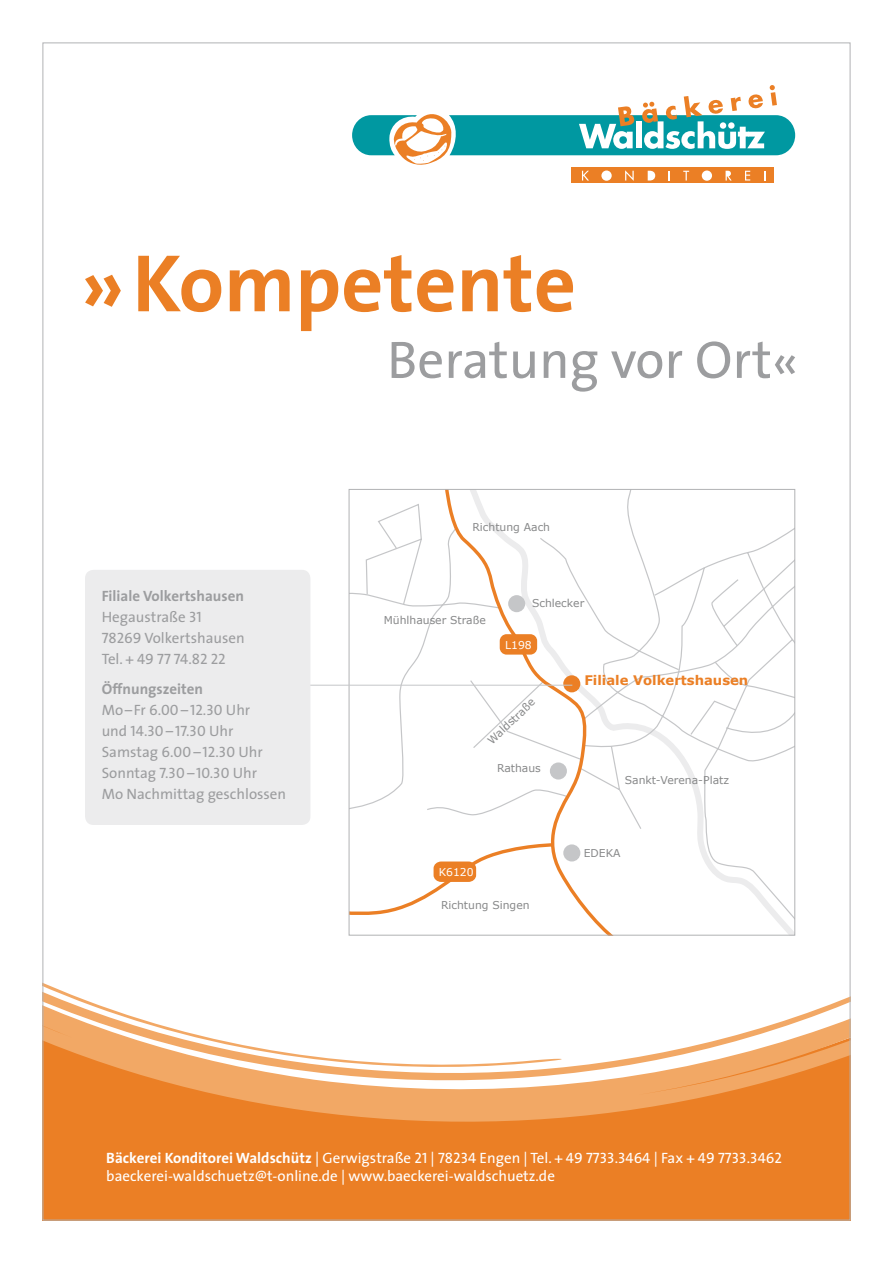
<style>
.page{position:relative;width:893px;height:1263px;background:#fff}
.page>*{position:absolute;margin:0;border:0;box-sizing:border-box;transform-origin:0 0}
.t1{font:15px/21px "The Sans";color:#9c9d9f}
.t2{font:15px "The Sans Caps";color:#fff}
.t3{font:15px "The Sans";color:#fff}
.t4{font:15px/21px "The Sans Caps";color:#9c9d9f}
.t5{font:700 15px "The Sans";color:#9c9d9f}
.t6{font:700 13.2px "Verdana";color:#eb7f25}
.t7{font:10.8px "Verdana";color:#878889}
.t8{font:10.8px "Verdana";color:#fff}
.s1{font-weight:700}
.s2{font-family:"The Sans Caps"}
.s3{font-family:"The Sans"}
.s4{font-family:"The Sans";font-weight:700}
</style>
<div class="page">
<div style="left:43px;top:860px;width:807px;height:360px;background:#eb7f25"></div>
<svg style="left:331px;top:544px;width:517px;height:578px;fill:#fff"></svg>
<svg style="left:711px;top:892px;width:137px;height:217px"></svg>
<svg style="left:86px;top:570px;width:245px;height:544px"></svg>
<svg style="left:45px;top:699px;width:519px;height:378px;fill:#fff"></svg>
<div style="left:571px;top:167px;width:203px;height:16px;background:#eb7f25"></div>
<svg style="left:352px;top:85px;width:443px;height:96px"></svg>
<svg style="left:85px;top:275px;width:36px;height:32px"></svg>
<svg style="left:138px;top:256px;width:83px;height:56px"></svg>
<svg style="left:230px;top:269px;width:60px;height:42px"></svg>
<svg style="left:301px;top:270px;width:37px;height:61px"></svg>
<svg style="left:344px;top:255px;width:67px;height:57px"></svg>
<svg style="left:417px;top:269px;width:36px;height:43px"></svg>
<svg style="left:462px;top:269px;width:36px;height:42px"></svg>
<svg style="left:504px;top:255px;width:27px;height:57px"></svg>
<svg style="left:537px;top:269px;width:36px;height:43px"></svg>
<svg style="left:392px;top:342px;width:50px;height:36px"></svg>
<svg style="left:449px;top:342px;width:58px;height:36px"></svg>
<svg style="left:513px;top:351px;width:22px;height:27px"></svg>
<svg style="left:544px;top:351px;width:21px;height:27px"></svg>
<svg style="left:572px;top:351px;width:25px;height:41px"></svg>
<svg style="left:611px;top:351px;width:51px;height:27px"></svg>
<svg style="left:669px;top:351px;width:13px;height:27px"></svg>
<svg style="left:697px;top:341px;width:33px;height:37px"></svg>
<svg style="left:737px;top:342px;width:58px;height:36px"></svg>
<svg style="left:351px;top:544px;width:14px;height:267px"></svg>
<svg style="left:351px;top:841px;width:14px;height:79px"></svg>
<svg style="left:365px;top:491px;width:428px;height:438px"></svg>
<svg style="left:440px;top:491px;width:187px;height:442px"></svg>
<div style="left:500px;top:634px;width:37px;height:21px;background:#eb7f25;border-radius:7px"></div>
<div style="left:434px;top:861px;width:42px;height:21px;background:#eb7f25;border-radius:7px"></div>
<div style="left:563px;top:675px;width:17px;height:17px;background:#eb7f25;border-radius:50%"></div>
<div style="left:563px;top:844px;width:17px;height:17px;background:#c5c6c8;border-radius:50%"></div>
<div style="left:550px;top:762px;width:17px;height:17px;background:#c5c6c8;border-radius:50%"></div>
<div style="left:508px;top:595px;width:17px;height:17px;background:#c5c6c8;border-radius:50%"></div>
<hr style="left:310px;top:685px;width:262px;height:1px;background:#c5c6c8">
<div style="left:85px;top:570px;width:225px;height:255px;background:#ececed;border-radius:9px"></div>
<p class="t1" style="left:102px;top:584px;width:145px"><span class="s1">Filiale Volkertshausen<br></span>Hegaustraße <span class="s2">31<br>78269</span> Vol- kertshausen</p>
<p class="t4" style="left:102px;top:647px;width:126px"><span class="s3">Tel.</span> + 49 77 74.82 22</p>
<p class="t5" style="left:102px;top:676px;width:103px">Öffnungszeiten</p>
<p class="t4" style="left:102px;top:698px;width:150px"><span class="s3">Mo–Fr</span> 6.00 – 12.30 <span class="s3">Uhr und</span> 14.30 – 17.30 <span class="s3">Uhr</span></p>
<p class="t1" style="left:102px;top:740px;width:186px">Samstag <span class="s2">6.00 – 12.30</span> Uhr<br>Sonntag <span class="s2">7.30 – 10.30</span> Uhr<br>Mo Nachmittag geschlossen</p>
<p class="t7" style="left:472px;top:520px;width:79px">Richtung Aach</p>
<p class="t7" style="left:384px;top:613px;width:104px">Mühlhauser Straße</p>
<p class="t7" style="left:532px;top:596px;width:54px">Schlecker</p>
<p class="t8" style="left:505px;top:638px;width:28px">L198</p>
<p class="t6" style="left:584px;top:672px;width:166px">Filiale Volkertshausen</p>
<p class="t7" style="left:485px;top:737px;width:62px;rotate:-44deg">Waldstraße</p>
<p class="t7" style="left:497px;top:761px;width:45px">Rathaus</p>
<p class="t8" style="left:439px;top:865px;width:36px">K6120</p>
<p class="t7" style="left:441px;top:898px;width:90px">Richtung Singen</p>
<p class="t7" style="left:625px;top:773px;width:106px">Sankt-Verena-Platz</p>
<p class="t7" style="left:584px;top:846px;width:38px">EDEKA</p>
<p class="t2" style="left:106px;top:1146px;width:677px"><span class="s4">Bäckerei Konditorei Waldschütz</span> <span class="s3">| Gerwigstraße</span> 21 | 78234 <span class="s3">Engen | Tel.</span> + 49 7733.3464 <span class="s3">| Fax</span> + 49 7733<span class="s3">.</span>3462</p>
<p class="t3" style="left:106px;top:1164px;width:450px">baeckerei-waldschuetz@t-online.de | www.baeckerei-waldschuetz.de</p>
</div>
